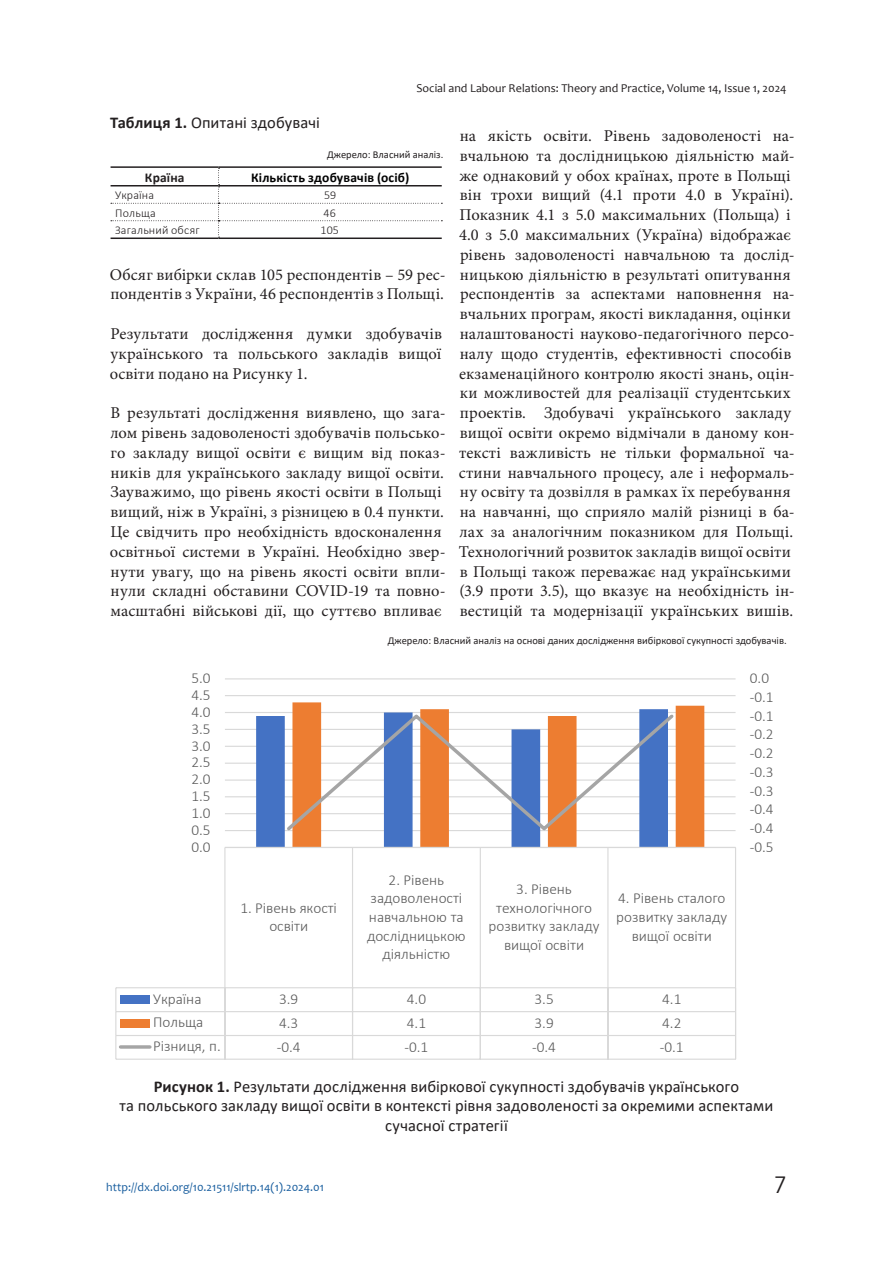
<style>
.page{position:relative;width:893px;height:1263px;background:#fff}
.page>*{position:absolute;margin:0;border:0;box-sizing:border-box;transform-origin:0 0}
.t1{font:22.5px "Avant Garde Gothic C";color:#231f20}
.t2{font:16.5px/19.8px "Minion Pro";letter-spacing:.01em;color:#231f20}
.t3{font:16.5px/19.8px "Calibri";letter-spacing:.005em;color:#231f20;text-align:center}
.t4{font:300 15.3px/18.8px "Calibri";color:#595959;text-align:center}
.t5{font:700 13.5px "Calibri";letter-spacing:.015em;color:#000}
.t6{font:700 13.5px "Calibri";letter-spacing:.01em;color:#231f20}
.t7{font:12px "Candara";color:#231f20}
.t8{font:12px "Candara";color:#175d9e}
.t9{font:300 12px "Calibri";letter-spacing:.015em;color:#231f20}
.t10{font:10.5px "Calibri";color:#231f20}
.s1{font-weight:700}
</style>
<div class="page">
<hr style="left:111px;top:166px;width:108px;height:2px;background:#231f20">
<hr style="left:219px;top:166px;width:223px;height:2px;background:#231f20">
<hr style="left:111px;top:237px;width:108px;height:2px;background:#231f20">
<hr style="left:219px;top:237px;width:223px;height:2px;background:#231f20">
<svg style="left:111px;top:168px;width:331px;height:70px"></svg>
<hr style="left:225px;top:830px;width:510px;height:1px;background:#d9d9d9">
<hr style="left:225px;top:813px;width:510px;height:1px;background:#d9d9d9">
<hr style="left:225px;top:796px;width:510px;height:1px;background:#d9d9d9">
<hr style="left:225px;top:779px;width:510px;height:2px;background:#d9d9d9">
<hr style="left:225px;top:763px;width:510px;height:1px;background:#d9d9d9">
<hr style="left:225px;top:746px;width:510px;height:1px;background:#d9d9d9">
<hr style="left:225px;top:729px;width:510px;height:1px;background:#d9d9d9">
<hr style="left:225px;top:712px;width:510px;height:1px;background:#d9d9d9">
<hr style="left:225px;top:695px;width:510px;height:1px;background:#d9d9d9">
<hr style="left:225px;top:678px;width:510px;height:1px;background:#d9d9d9">
<div style="left:256px;top:716px;width:29px;height:131px;background:#4472c4"></div>
<svg style="left:292px;top:702px;width:412px;height:145px"></svg>
<hr style="left:225px;top:847px;width:510px;height:1px;background:#d9d9d9">
<hr style="left:224px;top:847px;width:1px;height:141px;background:#d9d9d9">
<hr style="left:352px;top:847px;width:1px;height:141px;background:#d9d9d9">
<hr style="left:480px;top:847px;width:1px;height:141px;background:#d9d9d9">
<hr style="left:607px;top:847px;width:1px;height:141px;background:#d9d9d9">
<hr style="left:735px;top:847px;width:1px;height:141px;background:#d9d9d9">
<hr style="left:116px;top:987px;width:619px;height:1px;background:#d9d9d9">
<div style="left:121px;top:995px;width:29px;height:8px;background:#4472c4"></div>
<hr style="left:116px;top:1011px;width:619px;height:1px;background:#d9d9d9">
<div style="left:121px;top:1019px;width:29px;height:8px;background:#ed7d31"></div>
<hr style="left:116px;top:1035px;width:619px;height:1px;background:#d9d9d9">
<svg style="left:115px;top:988px;width:1px;height:71px"></svg>
<hr style="left:116px;top:1058px;width:619px;height:2px;background:#d9d9d9">
<svg style="left:224px;top:988px;width:1px;height:70px"></svg>
<svg style="left:352px;top:988px;width:1px;height:70px"></svg>
<svg style="left:480px;top:988px;width:1px;height:70px"></svg>
<svg style="left:607px;top:988px;width:1px;height:70px"></svg>
<svg style="left:735px;top:988px;width:1px;height:71px"></svg>
<svg style="left:121px;top:1045px;width:29px;height:4px"></svg>
<svg style="left:284px;top:711px;width:393px;height:122px"></svg>
<p class="t7" style="left:416px;top:83px;width:372px">Social and Labour Relations: Theory and Practice, Volume 14, Issue 1, 2024</p>
<p class="t3" style="left:110px;top:112px;width:211px"><span class="s1">Таблиця 1.</span> Опитані здобувачі</p>
<p class="t10" style="left:327px;top:147px;width:118px">Джерело: Власний аналіз.</p>
<p class="t6" style="left:145px;top:167px;width:41px">Країна</p>
<p class="t5" style="left:251px;top:167px;width:160px">Кількість здобувачів (осіб)</p>
<p class="t9" style="left:115px;top:188px;width:40px">Україна</p>
<p class="t9" style="left:324px;top:188px;width:14px">59</p>
<p class="t9" style="left:115px;top:205px;width:42px">Польща</p>
<p class="t9" style="left:324px;top:205px;width:14px">46</p>
<p class="t9" style="left:115px;top:223px;width:86px">Загальний обсяг</p>
<p class="t9" style="left:321px;top:223px;width:20px">105</p>
<p class="t2" style="left:110px;top:265px;width:337px">Обсяг вибірки склав 105 респондентів – 59 рес&shy;пондентів з України, 46 респондентів з Польщі.</p>
<p class="t2" style="left:110px;top:325px;width:334px;text-align:justify">Результати дослідження думки здобувачів українського та польського закладів вищої освіти подано на Рисунку 1.</p>
<p class="t2" style="left:110px;top:404px;width:337px">В результаті дослідження виявлено, що зага&shy;лом рівень задоволеності здобувачів польсько&shy;го закладу вищої освіти є вищим від показ&shy;ників для українського закладу вищої освіти.<br>Зауважимо, що рівень якості освіти в Польщі вищий, ніж в Україні, з різницею в 0.4 пункти.<br>Це свідчить про необхідність вдосконалення освітньої системи в Україні. Необхідно звер&shy;нути увагу, що на рівень якості освіти впли&shy;нули складні обставини COVID-19 та повно&shy;масштабні військові дії, що суттєво впливає</p>
<p class="t2" style="left:459px;top:127px;width:338px">на якість освіти. Рівень задоволеності на&shy;вчальною та дослідницькою діяльністю май&shy;же однаковий у обох країнах, проте в Польщі він трохи вищий (4.1 проти 4.0 в Україні).<br>Показник 4.1 з 5.0 максимальних (Польща) і 4.0 з 5.0 максимальних (Україна) відображає рівень задоволеності навчальною та дослід&shy;ницькою діяльністю в результаті опитування респондентів за аспектами наповнення на&shy;вчальних програм, якості викладання, оцінки налаштованості науково-педагогічного персо&shy;налу щодо студентів, ефективності способів екзаменаційного контролю якості знань, оцін&shy;ки можливостей для реалізації студентських проектів. Здобувачі українського закладу вищої освіти окремо відмічали в даному кон&shy;тексті важливість не тільки формальної ча&shy;стини навчального процесу, але і неформаль&shy;ну освіту та дозвілля в рамках їх перебування на навчанні, що сприяло малій різниці в ба&shy;лах за аналогічним показником для Польщі.<br>Технологічний розвиток закладів вищої освіти в Польщі також переважає над українськими (3.9 проти 3.5), що вказує на необхідність ін&shy;вестицій та модернізації українських вишів.</p>
<p class="t10" style="left:388px;top:633px;width:400px">Джерело: Власний аналіз на основі даних дослідження вибіркової сукупності здобувачів.</p>
<p class="t4" style="left:191px;top:668px;width:21px">5.0</p>
<p class="t4" style="left:750px;top:668px;width:21px">0.0</p>
<p class="t4" style="left:191px;top:685px;width:21px">4.5</p>
<p class="t4" style="left:750px;top:687px;width:25px">-0.1</p>
<p class="t4" style="left:191px;top:702px;width:21px">4.0</p>
<p class="t4" style="left:750px;top:706px;width:25px">-0.1</p>
<p class="t4" style="left:191px;top:719px;width:21px">3.5</p>
<p class="t4" style="left:191px;top:736px;width:21px">3.0</p>
<p class="t4" style="left:191px;top:753px;width:21px">2.5</p>
<p class="t4" style="left:191px;top:770px;width:21px">2.0</p>
<p class="t4" style="left:191px;top:786px;width:21px">1.5</p>
<p class="t4" style="left:750px;top:725px;width:25px">-0.2</p>
<p class="t4" style="left:750px;top:743px;width:25px">-0.2</p>
<p class="t4" style="left:750px;top:762px;width:25px">-0.3</p>
<p class="t4" style="left:750px;top:781px;width:25px">-0.3</p>
<p class="t4" style="left:191px;top:803px;width:21px">1.0</p>
<p class="t4" style="left:750px;top:800px;width:25px">-0.4</p>
<p class="t4" style="left:191px;top:820px;width:21px">0.5</p>
<p class="t4" style="left:750px;top:818px;width:25px">-0.4</p>
<p class="t4" style="left:191px;top:837px;width:21px">0.0</p>
<p class="t4" style="left:750px;top:837px;width:25px">-0.5</p>
<p class="t4" style="left:240px;top:898px;width:98px">1. Рівень якості освіти</p>
<p class="t4" style="left:367px;top:870px;width:100px">2. Рівень задоволеності навчальною та дослідницькою діяльністю</p>
<p class="t4" style="left:489px;top:879px;width:112px">3. Рівень технологічного розвитку закладу вищої освіти</p>
<p class="t4" style="left:616px;top:889px;width:112px">4. Рівень сталого розвитку закладу вищої освіти</p>
<p class="t4" style="left:153px;top:989px;width:50px">Україна</p>
<p class="t4" style="left:279px;top:989px;width:21px">3.9</p>
<p class="t4" style="left:407px;top:989px;width:21px">4.0</p>
<p class="t4" style="left:534px;top:989px;width:21px">3.5</p>
<p class="t4" style="left:662px;top:989px;width:21px">4.1</p>
<p class="t4" style="left:153px;top:1013px;width:52px">Польща</p>
<p class="t4" style="left:279px;top:1013px;width:21px">4.3</p>
<p class="t4" style="left:407px;top:1013px;width:21px">4.1</p>
<p class="t4" style="left:534px;top:1013px;width:21px">3.9</p>
<p class="t4" style="left:662px;top:1013px;width:21px">4.2</p>
<p class="t4" style="left:153px;top:1037px;width:69px">Різниця, п.</p>
<p class="t4" style="left:277px;top:1037px;width:25px">-0.4</p>
<p class="t4" style="left:404px;top:1037px;width:25px">-0.1</p>
<p class="t4" style="left:532px;top:1037px;width:25px">-0.4</p>
<p class="t4" style="left:660px;top:1037px;width:25px">-0.1</p>
<p class="t3" style="left:120px;top:1076px;width:655px"><span class="s1">Рисунок 1.</span> Результати дослідження вибіркової сукупності здобувачів українського<br>та польського закладу вищої освіти в контексті рівня задоволеності за окремими аспектами сучасної стратегії</p>
<p class="t8" style="left:106px;top:1182px;width:219px">http://dx.doi.org/10.21511/slrtp.14(1).2024.01</p>
<h1 class="t1" style="left:774px;top:1172px;width:14px">7</h1>
</div>
